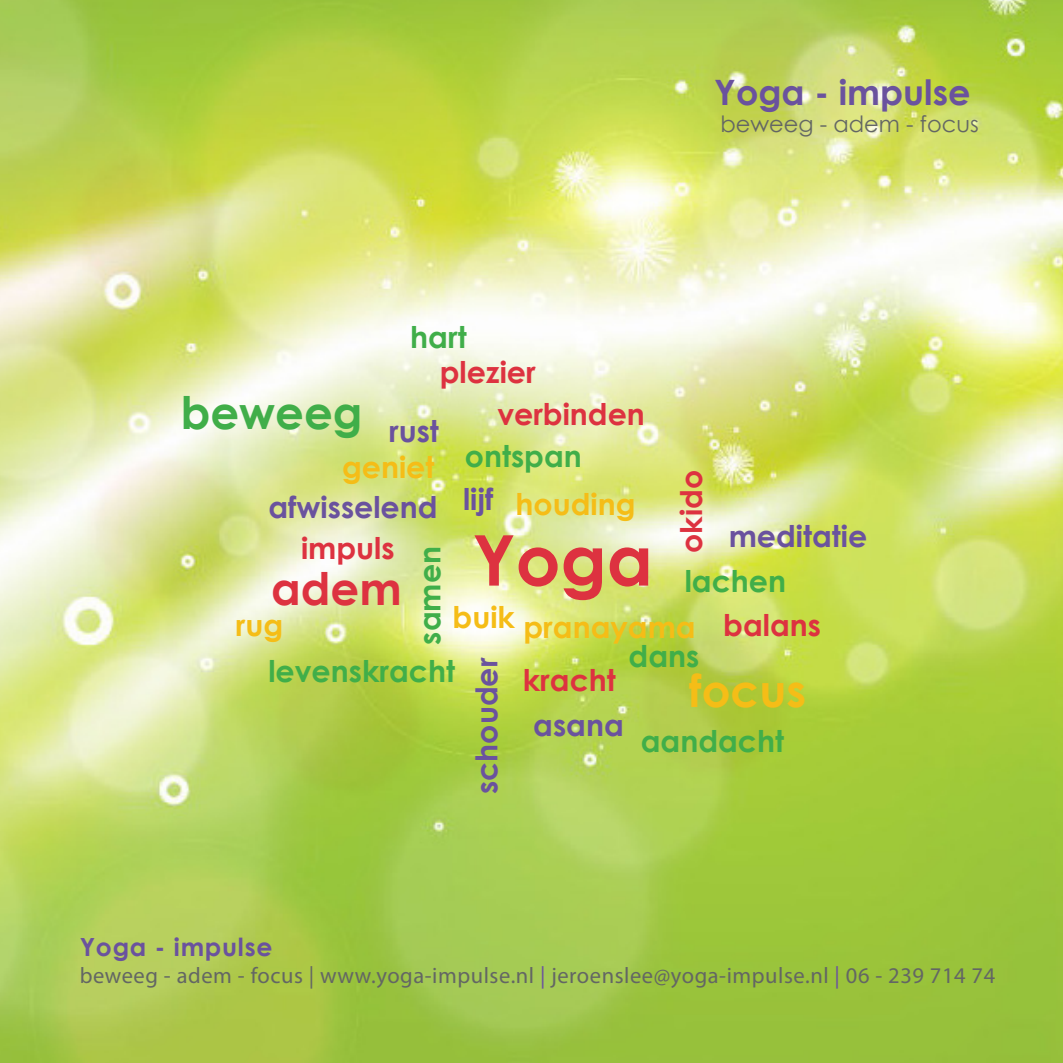
<style>
.page{position:relative;width:1063px;height:1063px;background:#fff}
.page>*{position:absolute;margin:0;border:0;box-sizing:border-box;transform-origin:0 0}
.t1{font:700 70px "Century Gothic";color:#dd3240}
.t2{font:700 45px "Century Gothic";color:#40ae49}
.t3{font:700 45px "Century Gothic";color:#f5bd17}
.t4{font:700 45px "Century Gothic";color:#dd3240}
.t5{font:700 35px "Century Gothic";color:#6a529e}
.t6{font:700 30px "Century Gothic";color:#40ae49}
.t7{font:700 30px "Century Gothic";color:#6a529e}
.t8{font:700 30px "Century Gothic";color:#dd3240}
.t9{font:700 30px "Century Gothic";color:#f5bd17}
.t10{font:700 25px "Century Gothic";letter-spacing:.03em;color:#6a529e}
.t11{font:22.5px "Myriad Pro";letter-spacing:.025em;color:#636664}
.t12{font:22.5px "Century Gothic";color:#636664}
.s1{color:#6a529e}
</style>
<div class="page">
<img style="left:0;top:0;width:1063px;height:1063px">
<p class="t5" style="left:714px;top:65px;width:258px">Yoga - impulse</p>
<p class="t12" style="left:721px;top:108px;width:260px">beweeg - adem - focus</p>
<p class="t2" style="left:181px;top:378px;width:183px">beweeg</p>
<p class="t6" style="left:410px;top:315px;width:58px">hart</p>
<p class="t8" style="left:440px;top:349px;width:97px">plezier</p>
<p class="t7" style="left:389px;top:409px;width:51px">rust</p>
<p class="t8" style="left:497px;top:391px;width:149px">verbinden</p>
<p class="t6" style="left:465px;top:434px;width:119px">ontspan</p>
<p class="t9" style="left:342px;top:444px;width:94px">geniet</p>
<p class="t8" style="left:668px;top:553px;width:84px;rotate:-90deg">okido</p>
<p class="t7" style="left:463px;top:476px;width:32px">lijf</p>
<p class="t9" style="left:516px;top:481px;width:121px">houding</p>
<p class="t7" style="left:268px;top:484px;width:171px">afwisselend</p>
<p class="t7" style="left:729px;top:513px;width:140px">meditatie</p>
<p class="t1" style="left:472px;top:507px;width:182px">Yoga</p>
<p class="t8" style="left:301px;top:525px;width:95px">impuls</p>
<p class="t6" style="left:407px;top:645px;width:100px;rotate:-90deg">samen</p>
<p class="t4" style="left:271px;top:555px;width:132px">adem</p>
<p class="t6" style="left:685px;top:558px;width:103px">lachen</p>
<p class="t9" style="left:236px;top:602px;width:49px">rug</p>
<p class="t9" style="left:453px;top:594px;width:64px">buik</p>
<p class="t8" style="left:723px;top:602px;width:99px">balans</p>
<p class="t9" style="left:523px;top:604px;width:174px">pranayama</p>
<p class="t6" style="left:629px;top:633px;width:72px">dans</p>
<p class="t7" style="left:464px;top:794px;width:138px;rotate:-90deg">schouder</p>
<p class="t6" style="left:268px;top:648px;width:188px">levenskracht</p>
<p class="t8" style="left:523px;top:658px;width:94px">kracht</p>
<p class="t3" style="left:689px;top:656px;width:118px">focus</p>
<p class="t7" style="left:533px;top:703px;width:92px">asana</p>
<p class="t6" style="left:641px;top:718px;width:145px">aandacht</p>
<p class="t10" style="left:80px;top:928px;width:194px">Yoga - impulse</p>
<p class="t11" style="left:80px;top:961px;width:917px">beweeg - adem - focus | www.yoga-impulse.nl <span class="s1">|</span> jeroenslee@yoga-impulse.nl <span class="s1">|</span> 06 - 239 714 74</p>
</div>
